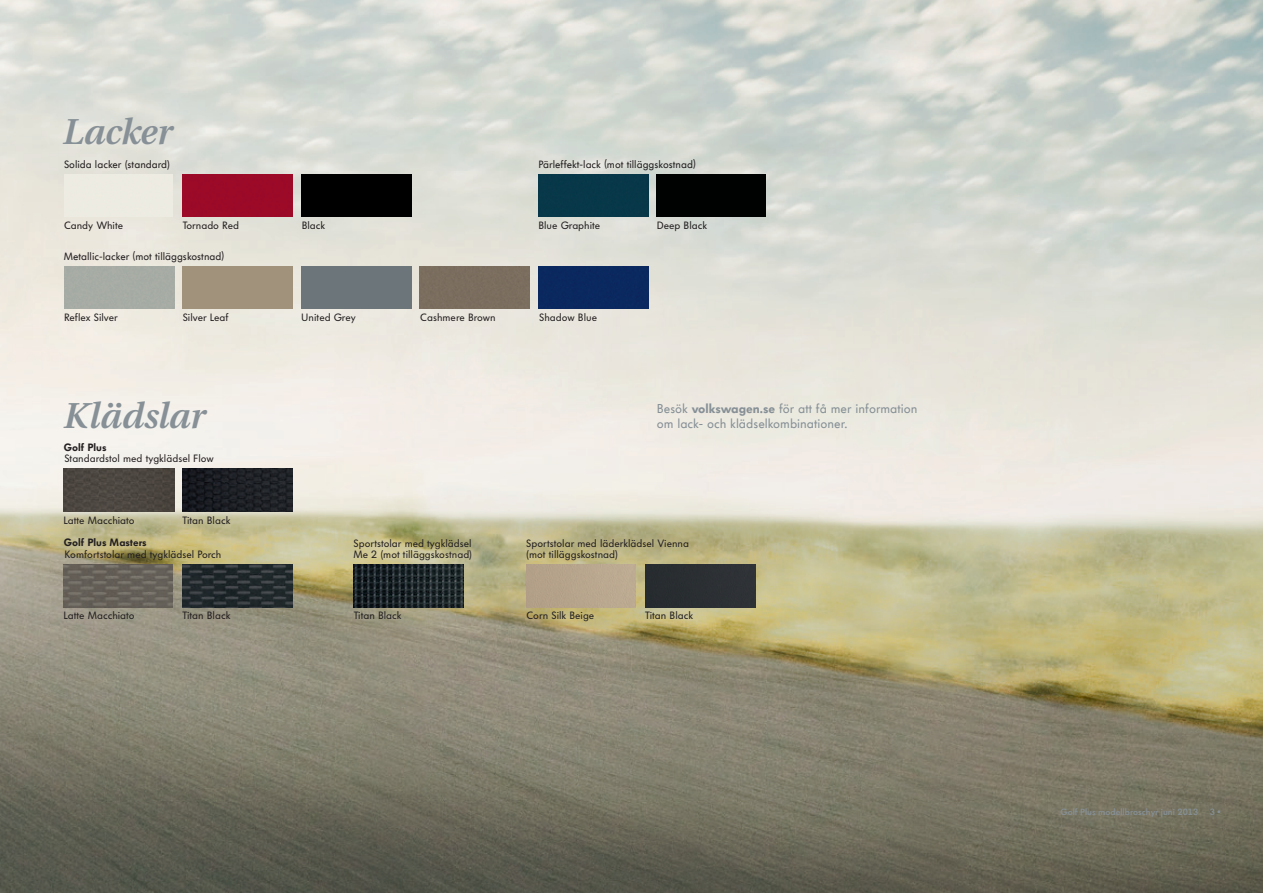
<style>
.page{position:relative;width:1263px;height:893px;background:#fff}
.page>*{position:absolute;margin:0;border:0;box-sizing:border-box;transform-origin:0 0}
.t1{font:italic 600 36px "VW Utopia";color:#869096}
.t2{font:12.75px/15px "VW Headline OT";color:#869096}
.t3{font:10.5px/11.2px "VW Headline";color:#231f20}
.t4{font:10.5px "VW Headline OT";color:#231f20}
.t5{font:900 10.5px "VW Headline";color:#231f20}
.t6{font:600 9px "VW Headline OT";color:#869096}
.s1{font-weight:900}
</style>
<div class="page">
<img style="left:0;top:0;width:1263px;height:893px">
<img style="left:182px;top:469px;width:111px;height:42px">
<img style="left:63px;top:469px;width:111px;height:42px">
<div style="left:526px;top:564px;width:110px;height:43px;background:#b7a58d"></div>
<img style="left:354px;top:564px;width:110px;height:43px">
<img style="left:182px;top:564px;width:111px;height:43px">
<div style="left:645px;top:564px;width:110px;height:43px;background:#2b2f32"></div>
<img style="left:63px;top:564px;width:110px;height:43px">
<div style="left:182px;top:266px;width:111px;height:43px;background:#a0927b"></div>
<div style="left:64px;top:266px;width:110px;height:43px;background:#a6aca5"></div>
<div style="left:301px;top:266px;width:110px;height:43px;background:#6b757a"></div>
<div style="left:420px;top:266px;width:110px;height:43px;background:#7b6e5f"></div>
<div style="left:539px;top:266px;width:110px;height:43px;background:#0a295f"></div>
<div style="left:183px;top:174px;width:110px;height:43px;background:#9c0a28"></div>
<div style="left:301px;top:174px;width:110px;height:43px;background:#000"></div>
<div style="left:64px;top:174px;width:109px;height:43px;background:#edece2"></div>
<div style="left:538px;top:174px;width:111px;height:43px;background:#073849"></div>
<div style="left:657px;top:174px;width:109px;height:43px;background:#000101"></div>
<h1 class="t1" style="left:62px;top:111px;width:111px">Lacker</h1>
<p class="t4" style="left:64px;top:158px;width:108px">Solida lacker (standard)</p>
<p class="t4" style="left:538px;top:158px;width:159px">Pärleffekt-lack (mot tilläggskostnad)</p>
<p class="t3" style="left:64px;top:220px;width:61px">Candy White</p>
<p class="t3" style="left:183px;top:220px;width:58px">Tornado Red</p>
<p class="t3" style="left:302px;top:220px;width:25px">Black</p>
<p class="t3" style="left:538px;top:220px;width:63px">Blue Graphite</p>
<p class="t3" style="left:657px;top:220px;width:52px">Deep Black</p>
<p class="t4" style="left:64px;top:250px;width:162px">Metallic-lacker (mot tilläggskostnad)</p>
<p class="t3" style="left:64px;top:312px;width:55px">Reflex Silver</p>
<p class="t3" style="left:183px;top:312px;width:47px">Silver Leaf</p>
<p class="t3" style="left:301px;top:312px;width:56px">United Grey</p>
<p class="t3" style="left:420px;top:312px;width:77px">Cashmere Brown</p>
<p class="t3" style="left:539px;top:312px;width:60px">Shadow Blue</p>
<h1 class="t1" style="left:62px;top:395px;width:143px">Klädslar</h1>
<p class="t3" style="left:64px;top:453px;width:151px">Standardstol med tygklädsel Flow</p>
<p class="t5" style="left:64px;top:441px;width:44px">Golf Plus</p>
<p class="t2" style="left:657px;top:401px;width:262px">Besök <span class="s1">volkswagen.se</span> för att få mer information om lack- och klädselkombinationer.</p>
<p class="t3" style="left:63px;top:514px;width:73px">Latte Macchiato</p>
<p class="t3" style="left:182px;top:514px;width:49px">Titan Black</p>
<p class="t3" style="left:64px;top:549px;width:159px">Komfortstolar med tygklädsel Porch</p>
<p class="t3" style="left:526px;top:538px;width:164px">Sportstolar med läderklädsel Vienna (mot tilläggskostnad)</p>
<p class="t5" style="left:64px;top:536px;width:84px">Golf Plus Masters</p>
<p class="t3" style="left:353px;top:538px;width:120px">Sportstolar med tygklädsel<br>Me 2 (mot tilläggskostnad)</p>
<p class="t3" style="left:63px;top:610px;width:73px">Latte Macchiato</p>
<p class="t3" style="left:182px;top:610px;width:49px">Titan Black</p>
<p class="t3" style="left:354px;top:610px;width:49px">Titan Black</p>
<p class="t3" style="left:526px;top:610px;width:69px">Corn Silk Beige</p>
<p class="t3" style="left:645px;top:610px;width:49px">Titan Black</p>
<p class="t6" style="left:1060px;top:806px;width:139px">Golf Plus modellbroschyr juni 2013</p>
<p class="t6" style="left:1210px;top:806px;width:12px">3 <span class="s1">•</span></p>
</div>
